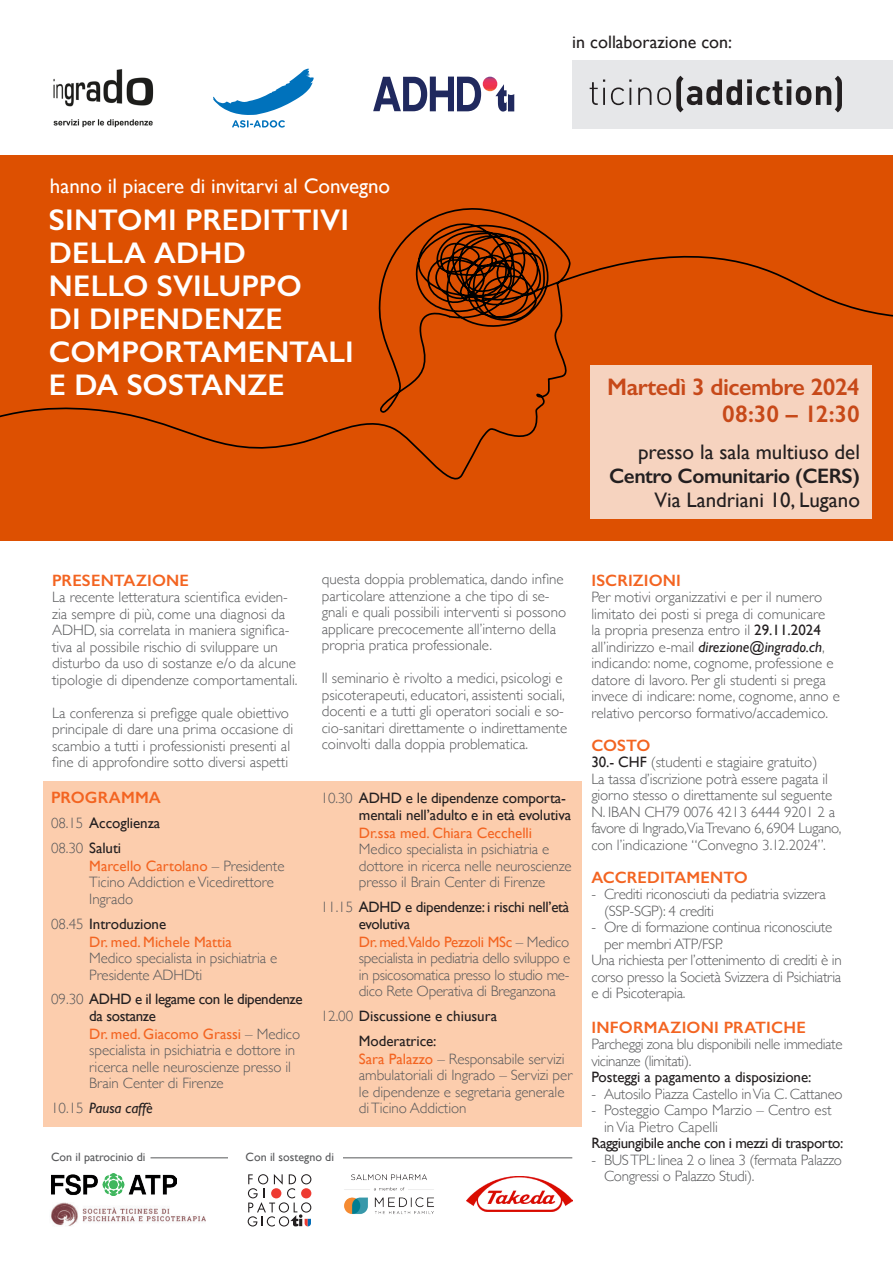
<style>
.page{position:relative;width:893px;height:1263px;background:#fff}
.page>*{position:absolute;margin:0;border:0;box-sizing:border-box;transform-origin:0 0}
.t1{font:600 30px/33px "Gill Sans";letter-spacing:.005em;color:#fff}
.t2{font:600 24px "Gill Sans";letter-spacing:-.02em;color:#c74919}
.t3{font:21px "Gill Sans";color:#231f20}
.t4{font:21px "Gill Sans";color:#fff}
.t5{font:600 21px "Gill Sans";letter-spacing:-.02em;color:#231f20}
.t6{font:18px "Gill Sans";color:#231f20}
.t7{font:600 16.5px "Gill Sans";letter-spacing:.005em;color:#f36421}
.Base_-_rientro_9mm{font:300 15px/16.5px "Gill Sans";color:#57585a}
.Testi_in_evidenza__prima_riga{font:15px/16.5px "Gill Sans";letter-spacing:-.01em;color:#231f20}
.Base_-_rientro_9mm-2{font:300 15px/16.5px "Gill Sans";letter-spacing:-.02em;color:#57585a}
.Base_-_rientro_9mm-3{font:300 15px/16.5px "Gill Sans";letter-spacing:-.025em;color:#57585a}
.Testi_in_evidenza__prima_riga-2{font:15px "Gill Sans";letter-spacing:-.03em;color:#231f20}
.t8{font:italic 15px "Gill Sans";letter-spacing:-.005em;color:#231f20}
.Base_-_rientro_9mm-4{font:15px "Gill Sans";letter-spacing:-.005em;color:#231f20}
.t9{font:12px "Gill Sans";color:#57585a}
.s1{font-weight:300;color:#57585a}
.s2{font-weight:400;color:#f36421}
.s3{font-weight:300;font-style:normal;color:#57585a}
.s4{font-weight:400;color:#231f20}
.s5{font-weight:400;font-style:italic;color:#231f20}
</style>
<div class="page">
<div style="left:0;top:155px;width:893px;height:386px;background:#dd5001"></div>
<svg style="left:0;top:208px;width:893px;height:272px"></svg>
<div style="left:572px;top:60px;width:321px;height:68px;background:#e6e7e9"></div>
<hr style="left:151px;top:1157px;width:421px;height:1px;background:#57585a">
<div style="left:229px;top:1152px;width:114px;height:9px;background:#fff"></div>
<svg style="left:590px;top:80px;width:15px;height:25px"></svg>
<svg style="left:611px;top:88px;width:20px;height:17px"></svg>
<svg style="left:638px;top:88px;width:13px;height:17px"></svg>
<svg style="left:657px;top:76px;width:185px;height:36px"></svg>
<svg style="left:248px;top:1174px;width:63px;height:52px"></svg>
<img style="left:53px;top:69px;width:101px;height:59px">
<svg style="left:213px;top:69px;width:101px;height:59px"></svg>
<div style="left:590px;top:366px;width:282px;height:153px;background:#f6d3bf"></div>
<div style="left:44px;top:781px;width:538px;height:346px;background:#fccdad"></div>
<svg style="left:483px;top:77px;width:14px;height:14px"></svg>
<svg style="left:373px;top:77px;width:108px;height:34px"></svg>
<svg style="left:495px;top:84px;width:19px;height:28px"></svg>
<img style="left:51px;top:1174px;width:125px;height:22px">
<img style="left:51px;top:1203px;width:155px;height:23px">
<img style="left:344px;top:1174px;width:90px;height:40px">
<img style="left:466px;top:1176px;width:106px;height:36px">
<p class="t4" style="left:50px;top:174px;width:342px">hanno il piacere di invitarvi al Convegno</p>
<p class="t1" style="left:49px;top:203px;width:302px">SINTOMI PREDITTIVI<br>DELLA ADHD</p>
<p class="t1" style="left:49px;top:269px;width:254px">NELLO SVILUPPO</p>
<p class="t1" style="left:49px;top:302px;width:235px">DI DIPENDENZE</p>
<p class="t1" style="left:49px;top:335px;width:306px">COMPORTAMENTALI</p>
<p class="t1" style="left:49px;top:368px;width:237px">E DA SOSTANZE</p>
<p class="t6" style="left:572px;top:31px;width:161px">in collaborazione con:</p>
<p class="t2" style="left:607px;top:372px;width:254px">Martedì 3 dicembre 2024</p>
<p class="t2" style="left:722px;top:399px;width:139px">08:30 – 12:30</p>
<p class="t3" style="left:638px;top:440px;width:223px">presso la sala multiuso del</p>
<p class="t5" style="left:609px;top:464px;width:252px">Centro Comunitario (CERS)</p>
<p class="t3" style="left:654px;top:488px;width:207px">Via Landriani 10, Lugano</p>
<p class="t7" style="left:52px;top:570px;width:138px">PRESENTAZIONE</p>
<p class="Base_-_rientro_9mm" style="left:52px;top:588px;width:247px">La recente letteratura scientifica eviden&shy;zia sempre di più, come una diagnosi da ADHD, sia correlata in maniera significa&shy;tiva al possibile rischio di sviluppare un disturbo da uso di sostanze e/o da alcune tipologie di dipendenze comportamentali.</p>
<p class="Base_-_rientro_9mm" style="left:52px;top:704px;width:243px">La conferenza si prefigge quale obiettivo principale di dare una prima occasione di scambio a tutti i professionisti presenti al fine di approfondire sotto diversi aspetti</p>
<p class="t7" style="left:51px;top:788px;width:111px">PROGRAMMA</p>
<p class="Testi_in_evidenza__prima_riga" style="left:51px;top:815px;width:111px"><span class="s1">08.15</span> Accoglienza</p>
<p class="Testi_in_evidenza__prima_riga" style="left:51px;top:839px;width:72px"><span class="s1">08.30</span> Saluti</p>
<p class="Base_-_rientro_9mm" style="left:89px;top:857px;width:197px"><span class="s2">Marcello Cartolano</span> – Presidente<br>Ticino Addiction e Vicedirettore<br>Ingrado</p>
<p class="Testi_in_evidenza__prima_riga" style="left:51px;top:915px;width:117px"><span class="s1">08.45</span> Introduzione</p>
<p class="Base_-_rientro_9mm" style="left:89px;top:933px;width:189px"><span class="s2">Dr. med. Michele Mattia<br></span>Medico specialista in psichiatria e<br>Presidente ADHDti</p>
<p class="Testi_in_evidenza__prima_riga" style="left:89px;top:991px;width:215px;text-indent:-38px"><span class="s1">09.30</span> ADHD e il legame con le dipendenze da sostanze</p>
<p class="Base_-_rientro_9mm" style="left:89px;top:1025px;width:212px"><span class="s2">Dr. med. Giacomo Grassi</span> – Medico specialista in psichiatria e dottore in ricerca nelle neuroscienze presso il Brain Center di Firenze</p>
<p class="t8" style="left:51px;top:1099px;width:103px"><span class="s3">10.15</span> Pausa caffè</p>
<p class="Base_-_rientro_9mm" style="left:322px;top:570px;width:246px">questa doppia problematica, dando infine particolare attenzione a che tipo di se&shy;gnali e quali possibili interventi si possono applicare precocemente all’interno della propria pratica professionale.</p>
<p class="Base_-_rientro_9mm" style="left:322px;top:669px;width:247px">Il seminario è rivolto a medici, psicologi e psicoterapeuti, educatori, assistenti sociali, docenti e a tutti gli operatori sociali e so&shy;cio-sanitari direttamente o indirettamente coinvolti dalla doppia problematica.</p>
<p class="Testi_in_evidenza__prima_riga" style="left:359px;top:790px;width:214px;text-indent:-38px"><span class="s1">10.30</span> ADHD e le dipendenze comporta&shy;mentali nell’adulto e in età evolutiva</p>
<p class="Base_-_rientro_9mm" style="left:359px;top:824px;width:214px"><span class="s2">Dr.ssa med. Chiara Cecchelli </span>Medico specialista in psichiatria e dottore in ricerca nelle neuroscienze presso il Brain Center di Firenze</p>
<p class="Testi_in_evidenza__prima_riga" style="left:359px;top:899px;width:212px;text-indent:-38px"><span class="s1">11.15</span> ADHD e dipendenze: i rischi nell’età evolutiva</p>
<p class="Base_-_rientro_9mm" style="left:359px;top:933px;width:213px;text-align:justify"><span class="s2">Dr. med.Valdo Pezzoli MSc</span> – Medico specialista in pediatria dello sviluppo e in psicosomatica presso lo studio me&shy;dico Rete Operativa di Breganzona</p>
<p class="Testi_in_evidenza__prima_riga" style="left:321px;top:1007px;width:178px"><span class="s1">12.00</span> Discussione e chiusura</p>
<p class="Base_-_rientro_9mm-4" style="left:359px;top:1032px;width:79px">Moderatrice:</p>
<p class="Base_-_rientro_9mm" style="left:359px;top:1050px;width:215px"><span class="s2">Sara Palazzo</span> – Responsabile servizi ambulatoriali di Ingrado – Servizi per le dipendenze e segretaria generale di Ticino Addiction</p>
<p class="t9" style="left:51px;top:1149px;width:96px">Con il patrocinio di</p>
<p class="t9" style="left:246px;top:1149px;width:90px">Con il sostegno di</p>
<p class="t7" style="left:591px;top:570px;width:91px">ISCRIZIONI</p>
<p class="Base_-_rientro_9mm" style="left:591px;top:588px;width:250px">Per motivi organizzativi e per il numero limitato dei posti si prega di comunicare<br>la propria presenza entro il <span class="s4">29.11.2024 </span>all’indirizzo e-mail <span class="s5">direzione@ingrado.ch</span>, indicando: nome, cognome, professione e datore di lavoro. Per gli studenti si prega invece di indicare: nome, cognome, anno e relativo percorso formativo/accademico.</p>
<p class="t7" style="left:591px;top:735px;width:61px">COSTO</p>
<p class="Base_-_rientro_9mm" style="left:591px;top:753px;width:227px"><span class="s4">30.- CHF</span> (studenti e stagiaire gratuito)</p>
<p class="Base_-_rientro_9mm" style="left:591px;top:770px;width:251px">La tassa d’iscrizione potrà essere pagata il giorno stesso o direttamente sul seguente N. IBAN CH79 0076 4213 6444 9201 2 a favore di Ingrado,Via Trevano 6, 6904 Lugano, con l’indicazione “Convegno 3.12.2024”.</p>
<p class="t7" style="left:591px;top:867px;width:158px">ACCREDITAMENTO</p>
<p class="Base_-_rientro_9mm-2" style="left:604px;top:885px;width:223px;text-indent:-13px">- Crediti riconosciuti da pediatria svizzera (SSP-SGP): 4 crediti</p>
<p class="Base_-_rientro_9mm-2" style="left:591px;top:918px;width:242px">- Ore di formazione continua riconosciute</p>
<p class="Base_-_rientro_9mm-2" style="left:604px;top:935px;width:120px">per membri ATP/FSP.</p>
<p class="Base_-_rientro_9mm" style="left:591px;top:951px;width:252px;text-align:justify">Una richiesta per l’ottenimento di crediti è in corso presso la Società Svizzera di Psichiatria e di Psicoterapia.</p>
<p class="t7" style="left:591px;top:1017px;width:216px">INFORMAZIONI PRATICHE</p>
<p class="Base_-_rientro_9mm-3" style="left:591px;top:1035px;width:253px">Parcheggi zona blu disponibili nelle immediate vicinanze (limitati).</p>
<p class="Testi_in_evidenza__prima_riga" style="left:591px;top:1069px;width:222px">Posteggi a pagamento a disposizione:</p>
<p class="Base_-_rientro_9mm-2" style="left:591px;top:1085px;width:253px">- Autosilo Piazza Castello in Via C. Cattaneo</p>
<p class="Base_-_rientro_9mm" style="left:604px;top:1101px;width:229px;text-indent:-13px">- Posteggio Campo Marzio – Centro est in Via Pietro Capelli</p>
<p class="Testi_in_evidenza__prima_riga-2" style="left:591px;top:1134px;width:254px">Raggiungibile anche con i mezzi di trasporto:</p>
<p class="Base_-_rientro_9mm-2" style="left:604px;top:1151px;width:239px;text-indent:-13px">- BUS TPL: linea 2 o linea 3 (fermata Palazzo<br>Congressi o Palazzo Studi).</p>
</div>
